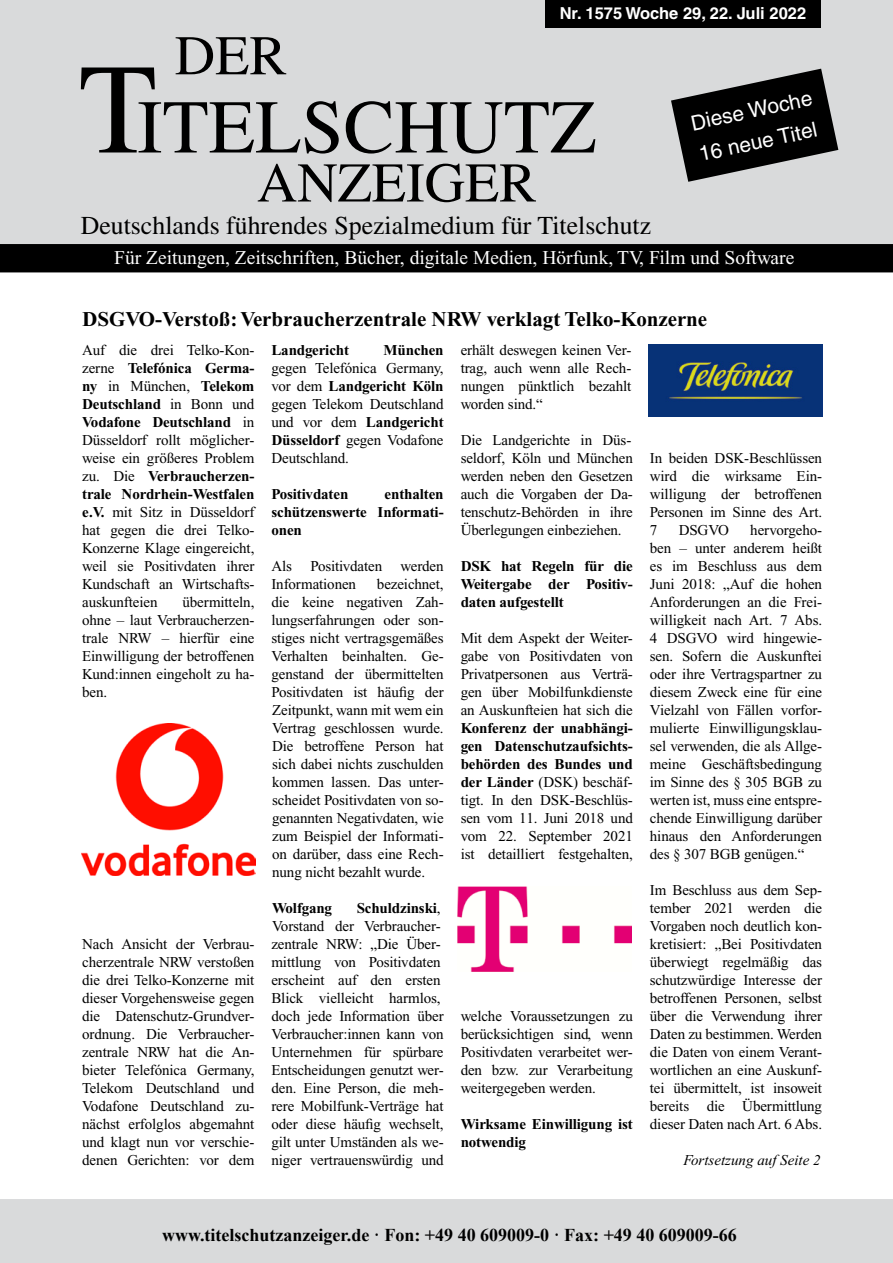
<style>
.page{position:relative;width:893px;height:1263px;background:#fff}
.page>*{position:absolute;margin:0;border:0;box-sizing:border-box;transform-origin:0 0}
.t1{font:75.9px "Times";color:#000}
.t2{font:55.95px "Times";color:#000}
.t3{font:25.8px "Times";color:#000}
.R-Überschrift{font:700 21px "Times New Roman";color:#000}
.t4{font:21px "Helvetica";color:#fff}
.t5{font:19.5px "Times New Roman";color:#fff}
.t6{font:700 18px "Times New Roman";color:#000}
.t7{font:700 16.5px "Helvetica";color:#fff}
.R-Fließtext{font:15px/18px "Times New Roman";letter-spacing:-.01em;color:#000;text-align:justify}
.R-Fließtext-2{font:700 15px/18px "Times New Roman";letter-spacing:-.01em;color:#000;text-align:justify}
.R-Quelle{font:italic 15px "Times New Roman";color:#000}
.s1{font-size:128.4px}
.s2{font-weight:700}
</style>
<div class="page">
<div style="left:0;top:0;width:893px;height:253px;background:#d9dadb"></div>
<div style="left:0;top:244px;width:893px;height:28px;background:#000"></div>
<svg style="left:671px;top:69px;width:167px;height:113px"></svg>
<div style="left:0;top:1199px;width:893px;height:64px;background:#d9dadb"></div>
<div style="left:545px;top:0;width:275px;height:27px;background:#000"></div>
<img style="left:81px;top:724px;width:174px;height:151px">
<img style="left:648px;top:344px;width:174px;height:73px">
<img style="left:458px;top:886px;width:173px;height:86px">
<p class="t7" style="left:560px;top:3px;width:248px">Nr. 1575 Woche 29, 22. Juli 2022</p>
<p class="t2" style="left:175px;top:24px;width:114px">DER</p>
<p class="t1" style="left:79px;top:84px;width:519px"><span class="s1">T</span>ITELSCHUTZ</p>
<p class="t2" style="left:257px;top:151px;width:281px">ANZEIGER</p>
<p class="t3" style="left:81px;top:211px;width:572px">Deutschlands führendes Spezialmedium für Titelschutz</p>
<p class="t5" style="left:114px;top:247px;width:682px">Für Zeitungen, Zeitschriften, Bücher, digitale Medien, Hörfunk, TV, Film und Software</p>
<p class="t4" style="left:689px;top:111px;width:125px;rotate:-12deg">Diese Woche</p>
<p class="t4" style="left:697px;top:142px;width:122px;rotate:-12deg">16 neue Titel</p>
<p class="R-Überschrift" style="left:82px;top:307px;width:626px">DSGVO-Verstoß: Verbraucherzentrale NRW verklagt Telko-Konzerne</p>
<p class="R-Fließtext" style="left:82px;top:341px;width:174px">Auf die drei Telko-Kon&shy;zerne <span class="s2">Telefónica Germa&shy;ny</span> in München, <span class="s2">Telekom Deutschland</span> in Bonn und <span class="s2">Vodafone Deutschland</span> in Düsseldorf rollt möglicher&shy;weise ein größeres Problem zu. Die <span class="s2">Verbraucherzen&shy;trale Nordrhein-Westfalen e.V.</span> mit Sitz in Düsseldorf hat gegen die drei Telko-Konzerne Klage eingereicht, weil sie Positivdaten ihrer Kundschaft an Wirtschafts&shy;auskunfteien</p>
<p class="R-Fließtext" style="left:461px;top:341px;width:172px">erhält deswegen keinen Ver&shy;trag, auch wenn alle Rech&shy;nungen pünktlich bezahlt worden sind.“</p>
<p class="R-Fließtext" style="left:461px;top:431px;width:174px">Die Landgerichte in Düs&shy;seldorf, Köln und München werden neben den Gesetzen auch die Vorgaben der Da&shy;tenschutz-Behörden in ihre Überlegungen einbeziehen.</p>
<p class="R-Fließtext-2" style="left:461px;top:557px;width:174px">DSK hat Regeln für die Weitergabe der Positiv&shy;daten aufgestellt</p>
<p class="R-Fließtext" style="left:461px;top:629px;width:174px">Mit dem Aspekt der Weiter&shy;gabe von Positivdaten von Privatpersonen aus Verträ&shy;gen über Mobilfunkdienste an Auskunfteien hat sich die <span class="s2">Konferenz der unabhängi&shy;gen Datenschutzaufsichts&shy;behörden des Bundes und der Länder</span> (DSK) beschäf&shy;tigt. In den DSK-Beschlüs&shy;sen vom 11. Juni 2018 und vom 22. September 2021 ist detailliert festgehalten,</p>
<p class="R-Fließtext-2" style="left:271px;top:341px;width:79px">Landgericht</p>
<p class="R-Fließtext" style="left:271px;top:341px;width:174px;text-indent:112px"><span class="s2">München </span>gegen Telefónica Germany, vor dem <span class="s2">Landgericht Köln </span>gegen Telekom Deutschland und vor dem <span class="s2">Landgericht Düsseldorf</span> gegen Vodafone Deutschland.</p>
<p class="R-Fließtext-2" style="left:271px;top:485px;width:78px">Positivdaten</p>
<p class="R-Fließtext" style="left:650px;top:449px;width:174px">In beiden DSK-Beschlüssen wird die wirksame Ein&shy;willigung der betroffenen Personen im Sinne des Art.<br>7</p>
<p class="R-Fließtext-2" style="left:271px;top:485px;width:174px;text-indent:113px">enthalten schützenswerte Informati&shy;onen</p>
<p class="R-Fließtext" style="left:271px;top:557px;width:174px">Als Positivdaten werden<br>Informationen</p>
<p class="R-Fließtext" style="left:650px;top:521px;width:174px;text-indent:100px">hervorgeho&shy;ben – unter anderem heißt es im Beschluss aus dem Juni 2018: „Auf die hohen Anforderungen an die Frei&shy;willigkeit nach Art. 7 Abs.<br>4 DSGVO wird hingewie&shy;sen. Sofern die Auskunftei oder ihre Vertragspartner zu diesem Zweck eine für eine Vielzahl von Fällen vorfor&shy;mulierte Einwilligungsklau&shy;sel verwenden, die als Allge&shy;meine Geschäftsbedingung im Sinne des § 305 BGB zu werten ist, muss eine entspre&shy;chende Einwilligung darüber hinaus den Anforderungen des § 307 BGB genügen.“</p>
<p class="R-Fließtext" style="left:650px;top:881px;width:174px">Im Beschluss aus dem Sep&shy;tember 2021 werden die Vorgaben noch deutlich kon&shy;kretisiert: „Bei Positivdaten überwiegt regelmäßig das schutzwürdige Interesse der betroffenen Personen, selbst über die Verwendung ihrer Daten zu bestimmen. Werden die Daten von einem Verant&shy;wortlichen an eine Auskunf&shy;tei übermittelt, ist insoweit bereits die Übermittlung dieser Daten nach Art. 6 Abs.</p>
<p class="R-Fließtext" style="left:679px;top:521px;width:52px">DSGVO</p>
<p class="R-Fließtext" style="left:271px;top:575px;width:174px;text-indent:106px">bezeichnet, die keine negativen Zah&shy;lungserfahrungen oder son&shy;stiges nicht vertragsgemäßes Verhalten beinhalten. Ge&shy;genstand der übermittelten Positivdaten ist häufig der Zeitpunkt, wann mit wem ein Vertrag geschlossen wurde.<br>Die betroffene Person hat sich dabei nichts zuschulden kommen lassen. Das unter&shy;scheidet Positivdaten von so&shy;genannten Negativdaten, wie zum Beispiel der Informati&shy;on darüber, dass eine Rech&shy;nung nicht bezahlt wurde.</p>
<p class="R-Fließtext-2" style="left:272px;top:899px;width:61px">Wolfgang</p>
<p class="R-Fließtext" style="left:82px;top:593px;width:174px;text-indent:100px">übermitteln, ohne – laut Verbraucherzen&shy;trale NRW – hierfür eine Einwilligung der betroffenen Kund:innen eingeholt zu ha&shy;ben.</p>
<p class="R-Fließtext" style="left:271px;top:899px;width:174px;text-align:left;text-indent:85px"><span class="s2">Schuldzinski</span>,<br>Vorstand der Verbraucher&shy;zentrale NRW: „Die Über&shy;mittlung von Positivdaten erscheint auf den ersten<br>Blick vielleicht harmlos, doch jede Information über<br>Verbraucher:innen kann von<br>Unternehmen für spürbare<br>Entscheidungen genutzt wer&shy;den. Eine Person, die meh&shy;rere Mobilfunk-Verträge hat oder diese häufig wechselt, gilt unter Umständen als we&shy;niger vertrauenswürdig und</p>
<p class="R-Fließtext" style="left:82px;top:935px;width:174px">Nach Ansicht der Verbrau&shy;cherzentrale NRW verstoßen die drei Telko-Konzerne mit dieser Vorgehensweise gegen die Datenschutz-Grundver&shy;ordnung. Die Verbraucher&shy;zentrale NRW hat die An&shy;bieter Telefónica Germany, Telekom Deutschland und Vodafone Deutschland zu&shy;nächst erfolglos abgemahnt und klagt nun vor verschie&shy;denen Gerichten: vor dem</p>
<p class="R-Fließtext" style="left:461px;top:1007px;width:174px">welche Voraussetzungen zu berücksichtigen sind, wenn Positivdaten verarbeitet wer&shy;den bzw. zur Verarbeitung weitergegeben werden.</p>
<p class="R-Fließtext-2" style="left:461px;top:1115px;width:174px">Wirksame Einwilligung ist notwendig</p>
<p class="R-Quelle" style="left:683px;top:1152px;width:139px">Fortsetzung auf Seite 2</p>
<p class="t6" style="left:162px;top:1221px;width:576px">www.titelschutzanzeiger.de · Fon: +49 40 609009-0 · Fax: +49 40 609009-66</p>
</div>
